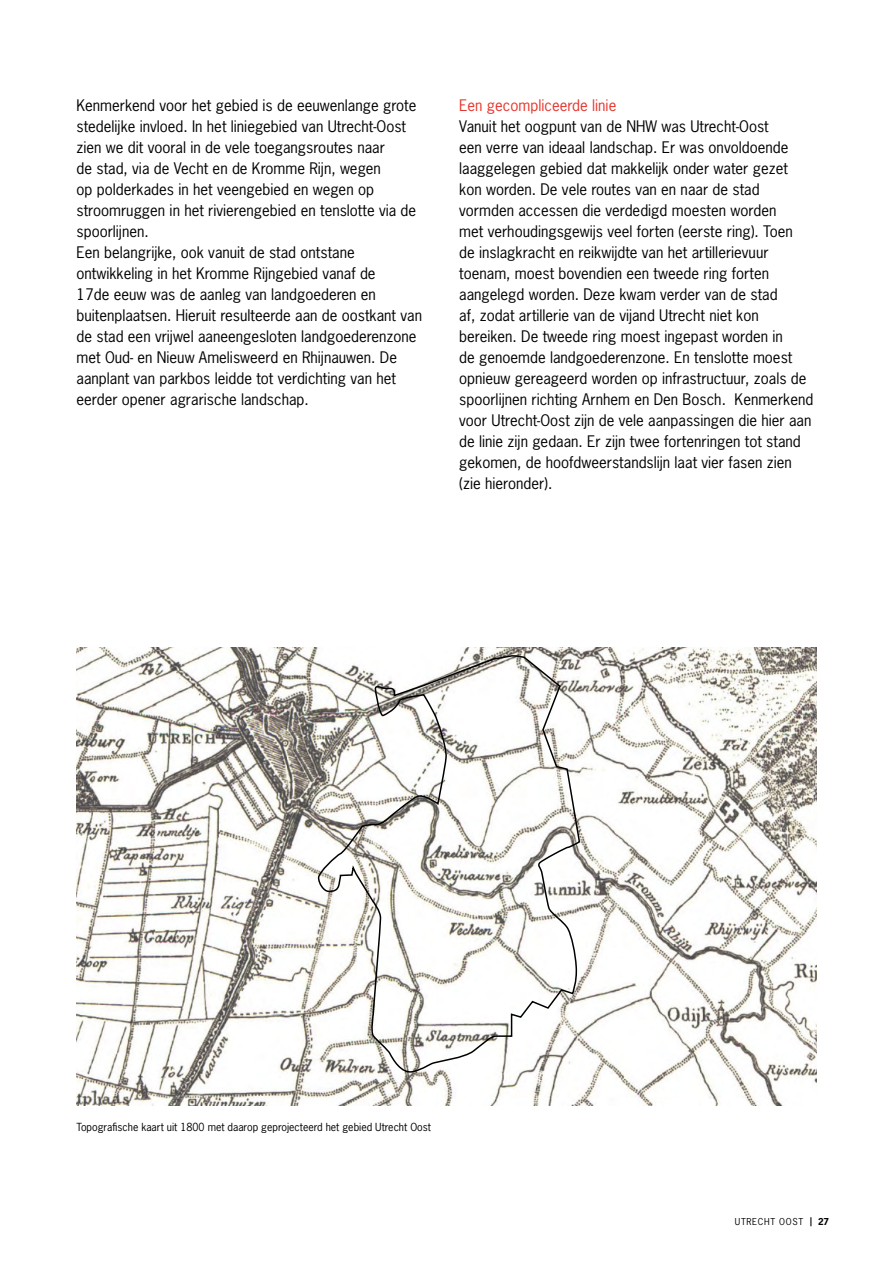
<style>
.page{position:relative;width:893px;height:1263px;background:#fff}
.page>*{position:absolute;margin:0;border:0;box-sizing:border-box;transform-origin:0 0}
.t1{font:15px/21px "News Gothic Std";color:#000}
.t2{font:15px "News Gothic Std";color:#e5352c}
.t3{font:10.5px "News Gothic Std";color:#000}
.t4{font:9px "News Gothic Std";letter-spacing:.075em;color:#000}
.s1{font-weight:700}
</style>
<div class="page">
<img style="left:77px;top:648px;width:739px;height:457px">
<svg style="left:317px;top:655px;width:264px;height:420px"></svg>
<p class="t1" style="left:77px;top:94px;width:347px">Kenmerkend voor het gebied is de eeuwenlange grote stedelijke invloed. In het liniegebied van Utrecht-Oost zien we dit vooral in de vele toegangsroutes naar<br>de stad, via de Vecht en de Kromme Rijn, wegen<br>op polderkades in het veengebied en wegen op stroomruggen in het rivierengebied en tenslotte via de spoorlijnen.<br>Een belangrijke, ook vanuit de stad ontstane ontwikkeling in het Kromme Rijngebied vanaf de<br>17de eeuw was de aanleg van landgoederen en buitenplaatsen. Hieruit resulteerde aan de oostkant van de stad een vrijwel aaneengesloten landgoederenzone met Oud- en Nieuw Amelisweerd en Rhijnauwen. De aanplant van parkbos leidde tot verdichting van het eerder opener agrarische landschap.</p>
<p class="t2" style="left:459px;top:95px;width:159px">Een gecompliceerde linie</p>
<p class="t1" style="left:459px;top:115px;width:356px">Vanuit het oogpunt van de NHW was Utrecht-Oost<br>een verre van ideaal landschap. Er was onvoldoende laaggelegen gebied dat makkelijk onder water gezet kon worden. De vele routes van en naar de stad vormden accessen die verdedigd moesten worden<br>met verhoudingsgewijs veel forten (eerste ring). Toen<br>de inslagkracht en reikwijdte van het artillerievuur toenam, moest bovendien een tweede ring forten aangelegd worden. Deze kwam verder van de stad<br>af, zodat artillerie van de vijand Utrecht niet kon bereiken. De tweede ring moest ingepast worden in<br>de genoemde landgoederenzone. En tenslotte moest opnieuw gereageerd worden op infrastructuur, zoals de spoorlijnen richting Arnhem en Den Bosch. Kenmerkend voor Utrecht-Oost zijn de vele aanpassingen die hier aan de linie zijn gedaan. Er zijn twee fortenringen tot stand gekomen, de hoofdweerstandslijn laat vier fasen zien (zie hieronder).</p>
<p class="t3" style="left:77px;top:1120px;width:356px">Topografische kaart uit 1800 met daarop geprojecteerd het gebied Utrecht Oost</p>
<p class="t4" style="left:735px;top:1215px;width:96px">UTRECHT OOST <span class="s1">| 27</span></p>
</div>
